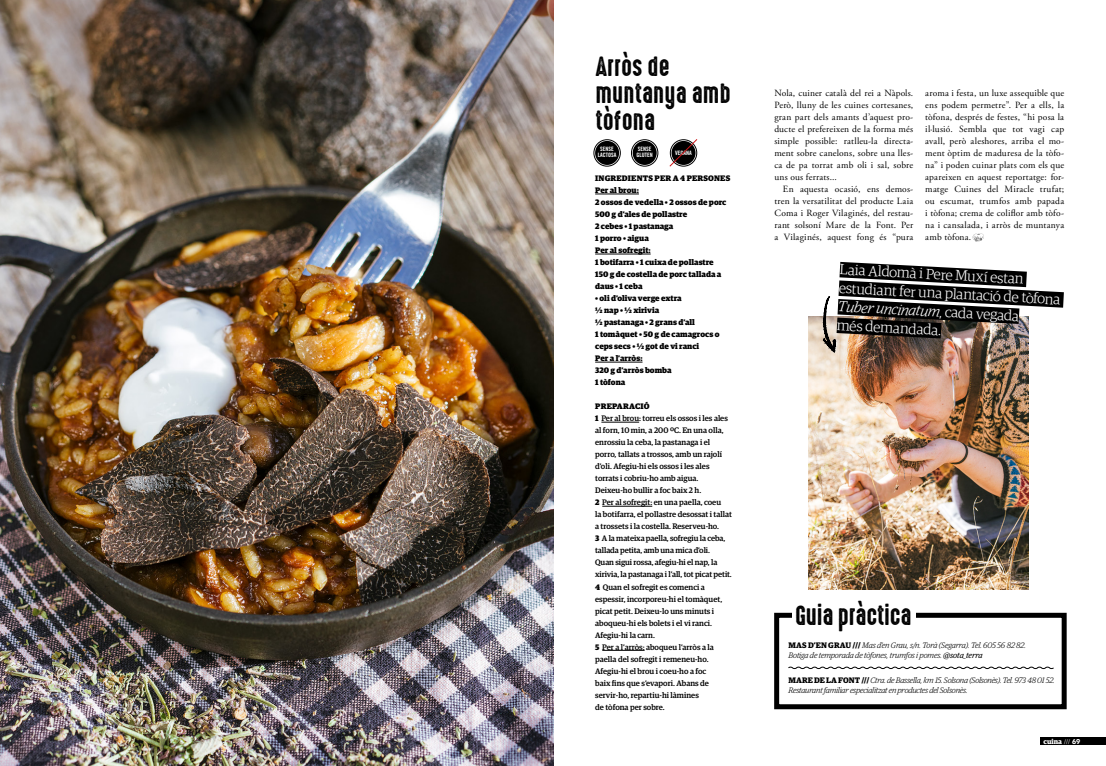
<style>
.page{position:relative;width:1106px;height:766px;background:#fff}
.page>*{position:absolute;margin:0;border:0;box-sizing:border-box;transform-origin:0 0}
.Per_defecte{font:25px/27px "High Voltage Rough";color:#000}
.destacado_grande{font:300 14.7px/18.6px "Guardian Egyp";color:#fff}
.texto_general_capitu{font:9.5px/12px "Adobe Garamond Pro";letter-spacing:.02em;color:#000;text-align:justify}
.per_a_receta{font:500 8px/12px "Guardian Egyp";color:#000}
.t1{font:900 8px/12px "Guardian Egyp";color:#000}
.t2{font:italic 300 8px "Guardian Egyp";letter-spacing:-.02em;color:#000}
.t3{font:900 8px "Guardian Egyp";letter-spacing:.02em;color:#000}
.t4{font:700 7px "Guardian Egyp";color:#fff}
.t5{font:6px "Trade Gothic Bold Cond Twenty";color:#fff}
.s1{font-weight:900}
.s2{font-style:italic}
.s3{font-weight:700;font-style:normal}
.s4{font-weight:400}
.s5{font-family:"Clarendon";font-weight:300}
.s6{font-family:"Avenir";font-weight:900}
</style>
<div class="page">
<div style="left:1040px;top:737px;width:66px;height:7px;background:#000"></div>
<img style="left:0;top:0;width:553px;height:765px">
<hr style="left:595px;top:194px;width:44px;height:1px;background:#000">
<hr style="left:595px;top:254px;width:55px;height:1px;background:#000">
<hr style="left:595px;top:362px;width:47px;height:1px;background:#000">
<hr style="left:601px;top:422px;width:38px;height:1px;background:#000">
<hr style="left:602px;top:506px;width:50px;height:1px;background:#000">
<hr style="left:602px;top:650px;width:42px;height:1px;background:#000">
<div style="left:631px;top:139px;width:27px;height:27px;border:1px solid #000;border-radius:50%"></div>
<div style="left:632px;top:141px;width:24px;height:24px;background:#000;border-radius:50%"></div>
<div style="left:593px;top:139px;width:27px;height:27px;border:1px solid #000;border-radius:50%"></div>
<div style="left:595px;top:141px;width:24px;height:24px;background:#000;border-radius:50%"></div>
<svg style="left:669px;top:139px;width:29px;height:28px"></svg>
<img style="left:808px;top:317px;width:220px;height:272px">
<img style="left:812px;top:261px;width:252px;height:92px">
<svg style="left:972px;top:233px;width:12px;height:9px"></svg>
<div style="left:774px;top:612px;width:292px;height:97px;border:5px solid #000"></div>
<svg style="left:788px;top:666px;width:266px;height:3px"></svg>
<div style="left:792px;top:602px;width:123px;height:22px;background:#fff"></div>
<p class="Per_defecte" style="left:595px;top:54px;width:137px">Arròs de muntanya amb tòfona</p>
<p class="t5" style="left:600px;top:145px;width:15px">SENSE</p>
<p class="t5" style="left:598px;top:151px;width:20px">LACTOSA</p>
<p class="t5" style="left:638px;top:145px;width:15px">SENSE</p>
<p class="t5" style="left:636px;top:151px;width:18px">GLUTEN</p>
<p class="t5" style="left:675px;top:149px;width:18px">VEGANA</p>
<p class="t3" style="left:595px;top:172px;width:137px">INGREDIENTS PER A 4 PERSONES</p>
<p class="t1" style="left:595px;top:183px;width:45px">Per al brou:</p>
<p class="t1" style="left:595px;top:195px;width:133px">2 ossos de vedella • 2 ossos de porc</p>
<p class="t1" style="left:595px;top:207px;width:94px">500 g d’ales de pollastre</p>
<p class="t1" style="left:595px;top:219px;width:80px">2 cebes • 1 pastanaga</p>
<p class="t1" style="left:595px;top:231px;width:55px">1 porro • aigua</p>
<p class="t1" style="left:595px;top:243px;width:57px">Per al sofregit:</p>
<p class="t1" style="left:595px;top:255px;width:120px">1 botifarra • 1 cuixa de pollastre</p>
<p class="t1" style="left:595px;top:267px;width:128px">150 g de costella de porc tallada a daus • 1 ceba</p>
<p class="t1" style="left:595px;top:291px;width:88px">• oli d’oliva verge extra</p>
<p class="t1" style="left:595px;top:303px;width:66px">½ nap • ½ xirivia</p>
<p class="t1" style="left:595px;top:315px;width:101px">½ pastanaga • 2 grans d’all</p>
<p class="t1" style="left:595px;top:327px;width:126px">1 tomàquet • 50 g de camagrocs o ceps secs • ½ got de vi ranci</p>
<p class="t1" style="left:595px;top:351px;width:49px">Per a l’arròs:</p>
<p class="t1" style="left:595px;top:363px;width:78px">320 g d’arròs bomba</p>
<p class="t1" style="left:595px;top:375px;width:32px">1 tòfona</p>
<p class="t3" style="left:595px;top:400px;width:56px">PREPARACIÓ</p>
<p class="per_a_receta" style="left:595px;top:412px;width:134px"><span class="s1">1</span> Per al brou: torreu els ossos i les ales al forn, 10 min, a 200 ºC. En una olla, enrossiu la ceba, la pastanaga i el porro, tallats a trossos, amb un rajolí d’oli. Afegiu-hi els ossos i les ales torrats i cobriu-ho amb aigua.<br>Deixeu-ho bullir a foc baix 2 h.</p>
<p class="per_a_receta" style="left:595px;top:496px;width:138px"><span class="s1">2</span> Per al sofregit: en una paella, coeu<br>la botifarra, el pollastre desossat i tallat a trossets i la costella. Reserveu-ho.</p>
<p class="per_a_receta" style="left:595px;top:532px;width:138px"><span class="s1">3</span> A la mateixa paella, sofregiu la ceba, tallada petita, amb una mica d’oli.<br>Quan sigui rossa, afegiu-hi el nap, la xirivia, la pastanaga i l’all, tot picat petit.</p>
<p class="per_a_receta" style="left:595px;top:580px;width:128px"><span class="s1">4</span> Quan el sofregit es comenci a espessir, incorporeu-hi el tomàquet, picat petit. Deixeu-lo uns minuts i aboqueu-hi els bolets i el vi ranci.<br>Afegiu-hi la carn.</p>
<p class="per_a_receta" style="left:595px;top:640px;width:120px"><span class="s1">5</span> Per a l’arròs: aboqueu l’arròs a la paella del sofregit i remeneu-ho.<br>Afegiu-hi el brou i coeu-ho a foc baix fins que s’evapori. Abans de servir-ho, repartiu-hi làmines<br>de tòfona per sobre.</p>
<p class="texto_general_capitu" style="left:774px;top:87px;width:140px">Nola, cuiner català del rei a Nàpols.<br>Però, lluny de les cuines cortesanes, gran part dels amants d’aquest pro&shy;ducte el prefereixen de la forma més simple possible: ratlleu-la directa&shy;ment sobre canelons, sobre una lles&shy;ca de pa torrat amb oli i sal, sobre uns ous ferrats...</p>
<p class="texto_general_capitu" style="left:774px;top:183px;width:140px;text-indent:9px">En aquesta ocasió, ens demos&shy;tren la versatilitat del producte Laia Coma i Roger Vilaginés, del restau&shy;rant solsoní Mare de la Font. Per a Vilaginés, aquest fong és “pura</p>
<p class="texto_general_capitu" style="left:925px;top:87px;width:140px">aroma i festa, un luxe assequible que ens podem permetre”. Per a ells, la tòfona, després de festes, “hi posa la il·lusió. Sembla que tot vagi cap avall, però aleshores, arriba el mo&shy;ment òptim de maduresa de la tòfo&shy;na” i poden cuinar plats com els que apareixen en aquest reportatge: for&shy;matge Cuines del Miracle trufat; ou escumat, trumfos amb papada i tòfona; crema de coliflor amb tòfo&shy;na i cansalada, i arròs de muntanya amb tòfona.</p>
<p class="destacado_grande" style="left:840px;top:259px;width:223px;rotate:3deg">Laia Aldomà i Pere Muxí estan estudiant fer una plantació de tòfona<br><span class="s2">Tuber uncinatum</span>, cada vegada</p>
<p class="destacado_grande" style="left:837px;top:314px;width:106px;rotate:3deg">més demandada.</p>
<p class="Per_defecte" style="left:795px;top:602px;width:118px">Guia pràctica</p>
<p class="t2" style="left:788px;top:639px;width:239px"><span class="s3">MAS D’EN GRAU ///</span> Mas d’en Grau, s/n. Torà (Segarra). Tel. 605 56 82 82.</p>
<p class="t2" style="left:788px;top:649px;width:196px">Botiga de temporada de tòfones, trumfos i pomes. <span class="s4">@sota_terra</span></p>
<p class="t2" style="left:788px;top:675px;width:268px"><span class="s3">MARE DE LA FONT ///</span> Ctra. de Bassella, km 15. Solsona (Solsonès). Tel. 973 48 01 52.</p>
<p class="t2" style="left:788px;top:685px;width:180px">Restaurant familiar especialitzat en productes del Solsonès.</p>
<p class="t4" style="left:1043px;top:736px;width:38px">cuina <span class="s5">///</span> <span class="s6">69</span></p>
</div>
